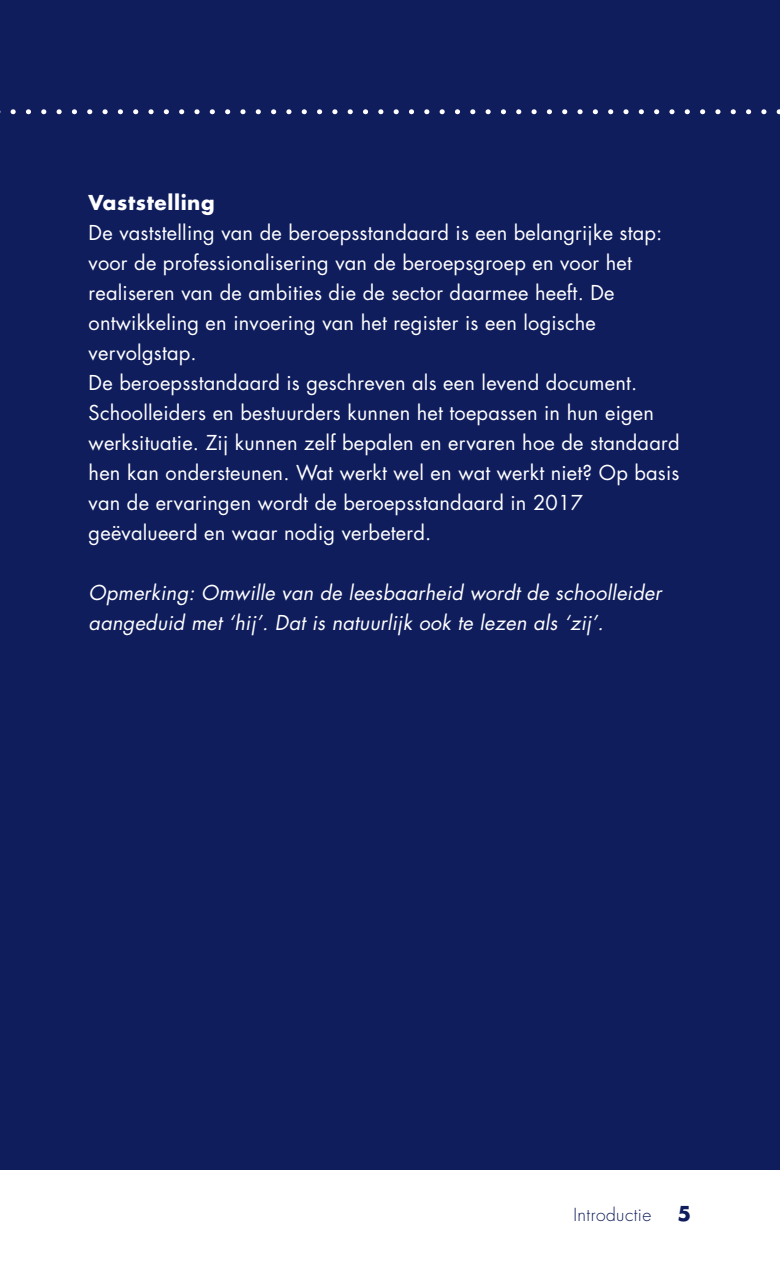
<style>
.page{position:relative;width:780px;height:1276px;background:#fff}
.page>*{position:absolute;margin:0;border:0;box-sizing:border-box;transform-origin:0 0}
.t1{font:20px/30px "Futura LT";letter-spacing:.01em;color:#fff}
.t2{font:italic 20px/30px "Futura LT";letter-spacing:.01em;color:#fff}
.t3{font:700 20px "Futura LT";letter-spacing:.03em;color:#fff}
.t4{font:700 20px "Futura LT";color:#101d5d}
.t5{font:300 17.5px "Futura LT";letter-spacing:.025em;color:#101d5d}
</style>
<div class="page">
<div style="left:0;top:0;width:780px;height:1169px;background:#101d5d"></div>
<svg style="left:0;top:109px;width:780px;height:5px"></svg>
<p class="t3" style="left:89px;top:189px;width:127px">Vaststelling</p>
<p class="t1" style="left:89px;top:218px;width:592px">De vaststelling van de beroepsstandaard is een belangrijke stap: voor de professionalisering van de beroepsgroep en voor het realiseren van de ambities die de sector daarmee heeft. De ontwikkeling en invoering van het register is een logische vervolgstap.<br>De beroepsstandaard is geschreven als een levend document.<br>Schoolleiders en bestuurders kunnen het toepassen in hun eigen werksituatie. Zij kunnen zelf bepalen en ervaren hoe de standaard hen kan ondersteunen. Wat werkt wel en wat werkt niet? Op basis van de ervaringen wordt de beroepsstandaard in 2017 geëvalueerd en waar nodig verbeterd.</p>
<p class="t2" style="left:89px;top:578px;width:574px">Opmerking: Omwille van de leesbaarheid wordt de schoolleider aangeduid met ‘hij’. Dat is natuurlijk ook te lezen als ‘zij’.</p>
<p class="t5" style="left:573px;top:1204px;width:79px">Introductie</p>
<p class="t4" style="left:677px;top:1200px;width:15px">5</p>
</div>
